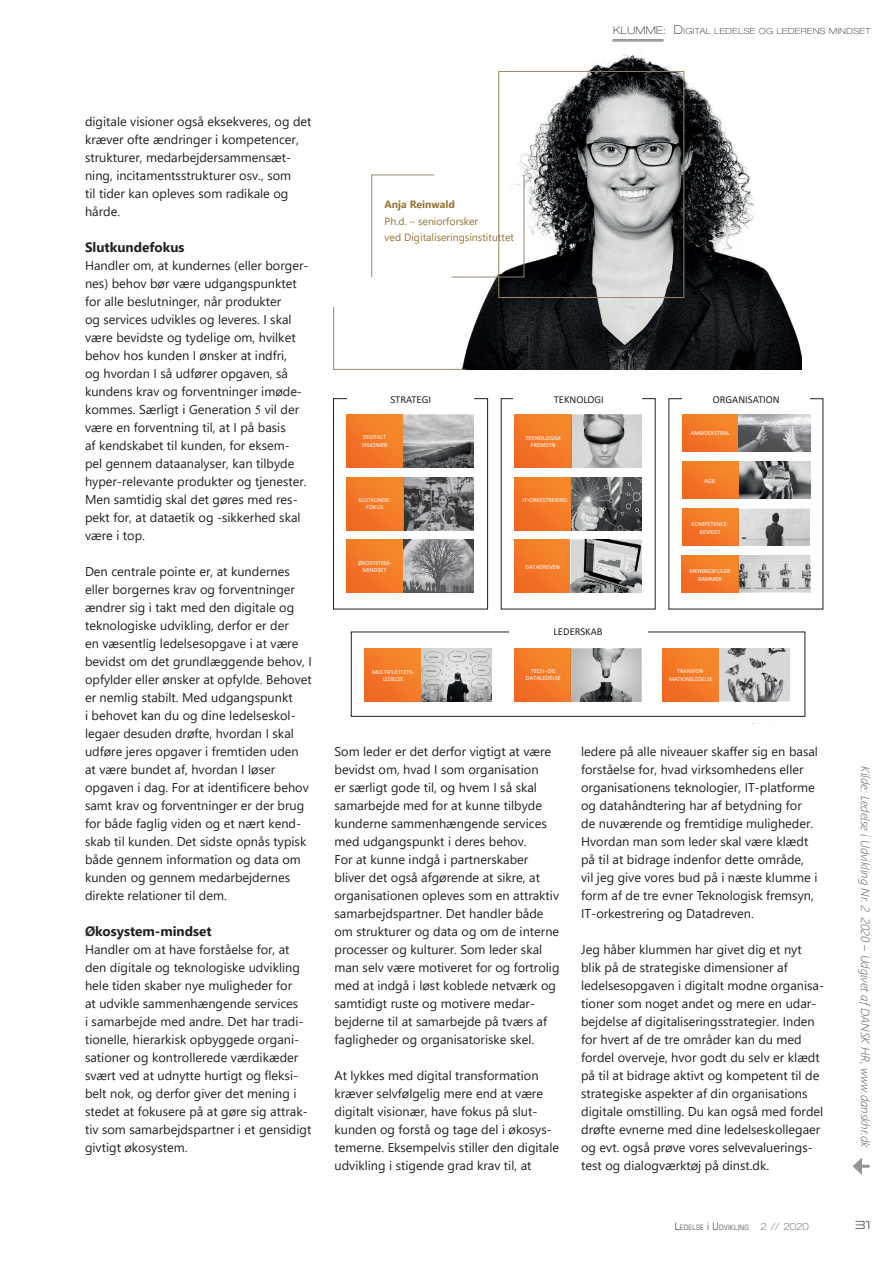
<style>
.page{position:relative;width:893px;height:1263px;background:#fff}
.page>*{position:absolute;margin:0;border:0;box-sizing:border-box;transform-origin:0 0}
.t1{font:700 13.5px "Segoe UI";color:#231f20}
.t2{font:12.75px/18px "Segoe UI";color:#231f20}
.t3{font:italic 300 12px "Segoe UI";color:#57585a}
.t4{font:12px "Uniwars Lt";color:#57585a}
.t5{font:10.65px "Calibri";color:#231f20}
.t6{font:10.5px/16.5px "Segoe UI";color:#967435}
.t7{font:700 10.5px "Segoe UI";color:#967435}
.t8{font:100 expanded 8.4px "Helvetica Neue LT Pro";letter-spacing:.055em;color:#231f20}
.t9{font:7.95px/9.6px "Calibri";color:#fff}
.t10{font:7.65px/9.1px "Calibri";color:#fff;text-align:center}
.t11{font:condensed 7.35px "Eurostile LT Std";letter-spacing:.03em;color:#57585a}
.t12{font:6.15px/7.4px "Calibri";color:#fff;text-align:center}
.t13{font:6px/7.2px "Calibri";color:#fff;text-align:center}
.s1{font-size:10.5px}
.s2{font-size:12px}
.s3{font-family:"Times New Roman"}
.s4{font-family:"Helvetica Neue LT Pro";font-weight:100;font-stretch:expanded;font-size:9.75px}
</style>
<div class="page">
<svg style="left:853px;top:1157px;width:17px;height:18px"></svg>
<hr style="left:612px;top:40px;width:51px;height:1px;background:#6c6d70">
<hr style="left:612px;top:41px;width:51px;height:1px;background:#6c6d70">
<img style="left:463px;top:49px;width:338px;height:321px">
<div style="left:499px;top:71px;width:185px;height:227px;border:1px solid #948571"></div>
<svg style="left:371px;top:174px;width:64px;height:103px"></svg>
<svg style="left:333px;top:306px;width:133px;height:64px"></svg>
<svg style="left:451px;top:174px;width:73px;height:103px"></svg>
<div style="left:333px;top:398px;width:155px;height:211px;border:1px solid #231f20"></div>
<div style="left:682px;top:415px;width:57px;height:36px;background:linear-gradient(to right,#f26e25,#f5862a)"></div>
<div style="left:346px;top:415px;width:57px;height:53px;background:linear-gradient(to right,#f26e25,#f5852a)"></div>
<div style="left:346px;top:477px;width:57px;height:53px;background:linear-gradient(to right,#f26e25,#f5862a)"></div>
<div style="left:346px;top:540px;width:57px;height:53px;background:linear-gradient(to right,#f26e25,#f5852a)"></div>
<div style="left:515px;top:415px;width:56px;height:53px;background:linear-gradient(to right,#f26e25,#f5852a)"></div>
<div style="left:515px;top:477px;width:56px;height:53px;background:linear-gradient(to right,#f26f25,#f5852a)"></div>
<div style="left:514px;top:540px;width:57px;height:53px;background:linear-gradient(to right,#f26e25,#f5852a)"></div>
<img style="left:739px;top:415px;width:71px;height:36px">
<img style="left:738px;top:462px;width:72px;height:37px">
<img style="left:739px;top:545px;width:71px;height:1px">
<div style="left:682px;top:462px;width:56px;height:37px;background:linear-gradient(to right,#f26e25,#f5852a)"></div>
<div style="left:682px;top:509px;width:56px;height:37px;background:linear-gradient(to right,#f26e25,#f5852a)"></div>
<div style="left:682px;top:555px;width:56px;height:37px;background:linear-gradient(to right,#f26f25,#f5852a)"></div>
<div style="left:347px;top:390px;width:127px;height:17px;background:#fff"></div>
<div style="left:365px;top:648px;width:57px;height:53px;background:linear-gradient(to right,#f26e25,#f5862a)"></div>
<div style="left:663px;top:649px;width:56px;height:53px;background:linear-gradient(to right,#f26e25,#f5852a)"></div>
<div style="left:514px;top:649px;width:57px;height:53px;background:linear-gradient(to right,#f26e25,#f5852a)"></div>
<div style="left:403px;top:540px;width:70px;height:53px;background:#231f20;opacity:.1"></div>
<div style="left:738px;top:555px;width:72px;height:37px;background:#231f20;opacity:.1"></div>
<div style="left:738px;top:508px;width:72px;height:37px;background:#231f20;opacity:.1"></div>
<div style="left:403px;top:477px;width:70px;height:53px;background:#231f20;opacity:.1"></div>
<div style="left:403px;top:415px;width:70px;height:53px;background:#231f20;opacity:.1"></div>
<div style="left:571px;top:415px;width:71px;height:53px;background:#231f20;opacity:.1"></div>
<div style="left:570px;top:648px;width:71px;height:53px;background:#231f20;opacity:.1"></div>
<div style="left:422px;top:648px;width:70px;height:53px;background:#231f20;opacity:.1"></div>
<div style="left:719px;top:648px;width:71px;height:53px;background:#231f20;opacity:.1"></div>
<div style="left:571px;top:540px;width:70px;height:53px;background:#231f20;opacity:.1"></div>
<img style="left:571px;top:477px;width:71px;height:53px">
<p class="t8" style="left:613px;top:26px;width:259px"><span class="s1">KLUMME:</span> <span class="s2">D</span>IGITAL LEDELSE OG LEDERENS MINDSET</p>
<p class="t2" style="left:85px;top:111px;width:228px">digitale visioner også eksekveres, og det kræver ofte ændringer i kompetencer, strukturer, medarbejdersammensæt&shy;ning, incitamentsstrukturer osv., som<br>til tider kan opleves som radikale og hårde.</p>
<p class="t1" style="left:85px;top:234px;width:101px">Slutkundefokus</p>
<p class="t2" style="left:85px;top:255px;width:225px">Handler om, at kundernes (eller borger&shy;nes) behov bør være udgangspunktet for alle beslutninger, når produkter<br>og services udvikles og leveres. I skal være bevidste og tydelige om, hvilket behov hos kunden I ønsker at indfri,<br>og hvordan I så udfører opgaven, så kundens krav og forventninger imøde&shy;kommes. Særligt i Generation <span class="s3">5</span> vil der være en forventning til, at I på basis<br>af kendskabet til kunden, for eksem&shy;pel gennem dataanalyser, kan tilbyde hyper-relevante produkter og tjenester.<br>Men samtidig skal det gøres med res&shy;pekt for, at dataetik og -sikkerhed skal være i top.</p>
<p class="t2" style="left:85px;top:561px;width:228px">Den centrale pointe er, at kundernes eller borgernes krav og forventninger ændrer sig i takt med den digitale og teknologiske udvikling, derfor er der<br>en væsentlig ledelsesopgave i at være bevidst om det grundlæggende behov, I opfylder eller ønsker at opfylde. Behovet er nemlig stabilt. Med udgangspunkt<br>i behovet kan du og dine ledelseskol&shy;legaer desuden drøfte, hvordan I skal udføre jeres opgaver i fremtiden uden at være bundet af, hvordan I løser opgaven i dag. For at identificere behov samt krav og forventninger er der brug for både faglig viden og et nært kend&shy;skab til kunden. Det sidste opnås typisk både gennem information og data om kunden og gennem medarbejdernes direkte relationer til dem.</p>
<p class="t1" style="left:85px;top:918px;width:128px">Økosystem-mindset</p>
<p class="t2" style="left:85px;top:939px;width:228px">Handler om at have forståelse for, at den digitale og teknologiske udvikling hele tiden skaber nye muligheder for<br>at udvikle sammenhængende services<br>i samarbejde med andre. Det har tradi&shy;tionelle, hierarkisk opbyggede organi&shy;sationer og kontrollerede værdikæder svært ved at udnytte hurtigt og fleksi&shy;belt nok, og derfor giver det mening i stedet at fokusere på at gøre sig attrak&shy;tiv som samarbejdspartner i et gensidigt givtigt økosystem.</p>
<p class="t7" style="left:384px;top:195px;width:72px">Anja Reinwald</p>
<p class="t6" style="left:384px;top:212px;width:131px">Ph.d. – seniorforsker<br>ved Digitaliseringsinstituttet</p>
<p class="t5" style="left:390px;top:392px;width:42px">STRATEGI</p>
<p class="t5" style="left:554px;top:392px;width:52px">TEKNOLOGI</p>
<p class="t5" style="left:713px;top:392px;width:68px">ORGANISATION</p>
<p class="t12" style="left:362px;top:433px;width:27px;text-align:left">DIGITALT<br>VISIONÆR</p>
<p class="t12" style="left:525px;top:434px;width:37px">TEKNOLOGISK<br>FREMSYN</p>
<p class="t12" style="left:690px;top:429px;width:41px">AMBIDEKSTRAL</p>
<p class="t12" style="left:359px;top:496px;width:34px">SLUTKUNDE-<br>FOKUS</p>
<p class="t12" style="left:358px;top:559px;width:35px">ØKOSYSTEM-<br>MINDSET</p>
<p class="t12" style="left:522px;top:496px;width:47px">IT-ORKESTRERING</p>
<p class="t12" style="left:525px;top:563px;width:36px">DATADREVEN</p>
<p class="t12" style="left:704px;top:477px;width:13px">AGIL</p>
<p class="t12" style="left:692px;top:520px;width:39px">KOMPETENCE-<br>BEVIDST</p>
<p class="t12" style="left:690px;top:567px;width:42px">MENINGSFULDE<br>RAMMER</p>
<p class="t5" style="left:553px;top:624px;width:51px">LEDERSKAB</p>
<p class="t12" style="left:526px;top:667px;width:36px">TECH- OG<br>DATALEDELSE</p>
<p class="t10" style="left:371px;top:667px;width:46px">Transformatio ns-ledelse</p>
<p class="t9" style="left:519px;top:667px;width:47px">Multiplicitets-</p>
<p class="t9" style="left:673px;top:667px;width:37px">IT og tech kompetent</p>
<p class="t12" style="left:372px;top:668px;width:43px">MULTIPLICITETS-<br>LEDELSE</p>
<p class="t13" style="left:669px;top:668px;width:45px">TRANSFOR-<br>MATIONSLEDELSE</p>
<p class="t2" style="left:334px;top:741px;width:227px">Som leder er det derfor vigtigt at være bevidst om, hvad I som organisation<br>er særligt gode til, og hvem I så skal samarbejde med for at kunne tilbyde kunderne sammenhængende services med udgangspunkt i deres behov.<br>For at kunne indgå i partnerskaber bliver det også afgørende at sikre, at organisationen opleves som en attraktiv samarbejdspartner. Det handler både om strukturer og data og om de interne processer og kulturer. Som leder skal man selv være motiveret for og fortrolig med at indgå i løst koblede netværk og samtidigt ruste og motivere medar&shy;bejderne til at samarbejde på tværs af fagligheder og organisatoriske skel.</p>
<p class="t2" style="left:334px;top:1065px;width:226px">At lykkes med digital transformation kræver selvfølgelig mere end at være digitalt visionær, have fokus på slut&shy;kunden og forstå og tage del i økosys&shy;temerne. Eksempelvis stiller den digitale udvikling i stigende grad krav til, at</p>
<p class="t2" style="left:581px;top:741px;width:238px">ledere på alle niveauer skaffer sig en basal forståelse for, hvad virksomhedens eller organisationens teknologier, IT-platforme og datahåndtering har af betydning for de nuværende og fremtidige muligheder.<br>Hvordan man som leder skal være klædt på til at bidrage indenfor dette område, vil jeg give vores bud på i næste klumme i form af de tre evner Teknologisk fremsyn, IT-orkestrering og Datadreven.</p>
<p class="t2" style="left:581px;top:939px;width:244px">Jeg håber klummen har givet dig et nyt blik på de strategiske dimensioner af ledelsesopgaven i digitalt modne organisa&shy;tioner som noget andet og mere en udar&shy;bejdelse af digitaliseringsstrategier. Inden for hvert af de tre områder kan du med fordel overveje, hvor godt du selv er klædt på til at bidrage aktivt og kompetent til de strategiske aspekter af din organisations digitale omstilling. Du kan også med fordel drøfte evnerne med dine ledelseskollegaer og evt. også prøve vores selvevaluerings&shy;test og dialogværktøj på dinst.dk.</p>
<p class="t3" style="left:877px;top:766px;width:383px;rotate:90deg">Kilde: Ledelse i Udvikling Nr. 2 2020 – Udgivet af DANSK HR, www.danskhr.dk</p>
<p class="t11" style="left:675px;top:1223px;width:135px"><span class="s1">L</span>EDELSE <span class="s1">i</span> <span class="s1">U</span>DVIKLING <span class="s4">2 // 2020</span></p>
<p class="t4" style="left:855px;top:1218px;width:17px">31</p>
</div>
